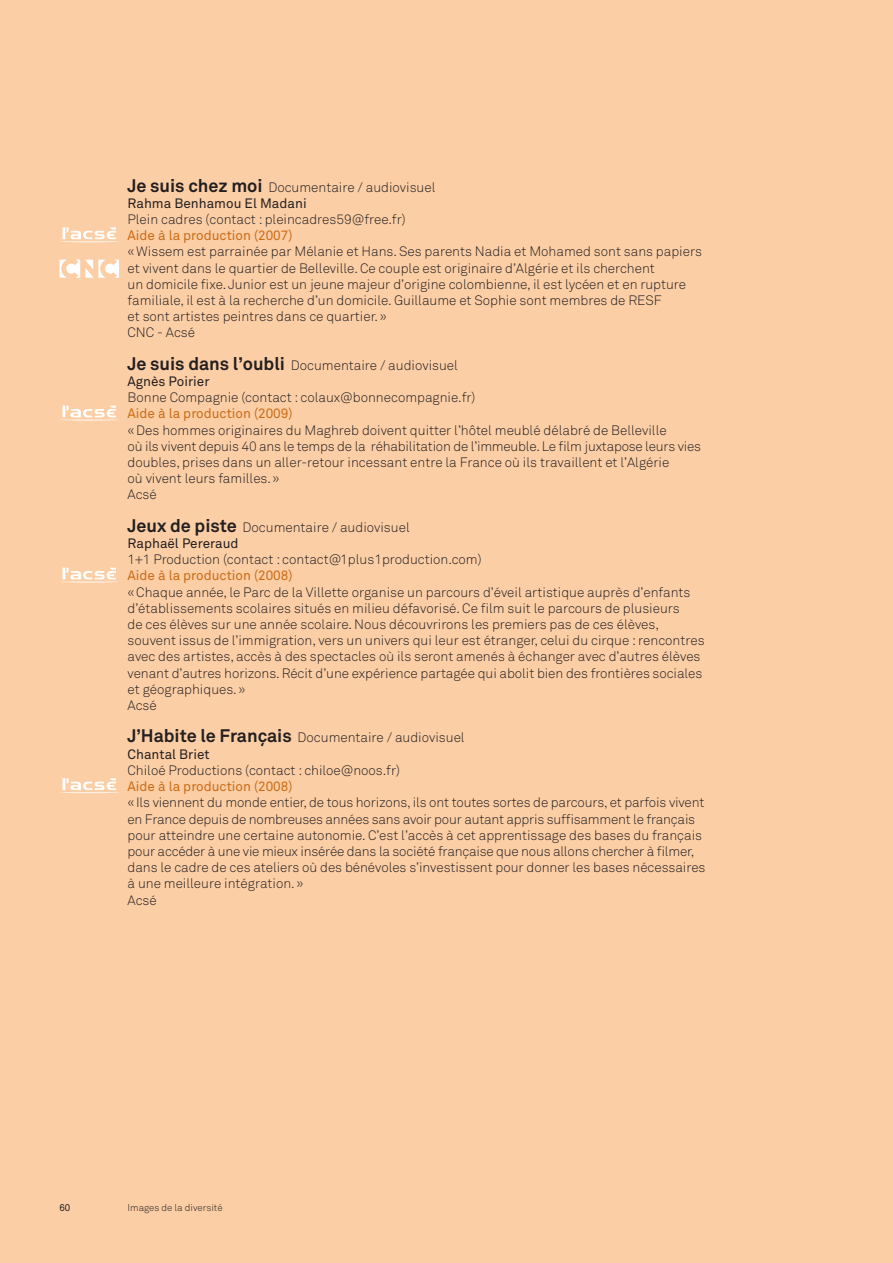
<style>
.page{position:relative;width:893px;height:1263px;background:#fccea5}
.page>*{position:absolute;margin:0;border:0;box-sizing:border-box;transform-origin:0 0}
.t1{font:300 13.5px/16.2px "Akkurat";color:#231f20}
.t2{font:13.5px "Akkurat";color:#ca6c17}
.t3{font:300 9.75px "Akkurat";color:#231f20}
.t4{font:9.75px "Akkurat";color:#231f20}
.s1{font-weight:700;font-size:18px}
.s2{font-weight:400}
</style>
<div class="page">
<svg style="left:60px;top:227px;width:58px;height:15px"></svg>
<svg style="left:60px;top:260px;width:59px;height:18px"></svg>
<svg style="left:60px;top:405px;width:58px;height:16px"></svg>
<svg style="left:60px;top:567px;width:58px;height:16px"></svg>
<svg style="left:60px;top:778px;width:58px;height:15px"></svg>
<p class="t1" style="left:128px;top:180px;width:309px"><span class="s1">Je suis chez moi</span> Documentaire / audiovisuel<br><span class="s2">Rahma Benhamou El Madani</span></p>
<p class="t1" style="left:128px;top:213px;width:280px">Plein cadres (contact : pleincadres59@free.fr)</p>
<p class="t2" style="left:128px;top:230px;width:166px">Aide à la production (2007)</p>
<p class="t1" style="left:128px;top:245px;width:576px">« Wissem est parrainée par Mélanie et Hans. Ses parents Nadia et Mohamed sont sans papiers et vivent dans le quartier de Belleville. Ce couple est originaire d’Algérie et ils cherchent<br>un domicile fixe. Junior est un jeune majeur d’origine colombienne, il est lycéen et en rupture familiale, il est à la recherche d’un domicile. Guillaume et Sophie sont membres de RESF<br>et sont artistes peintres dans ce quartier. »<br>CNC - Acsé</p>
<p class="t1" style="left:128px;top:358px;width:332px"><span class="s1">Je suis dans l’oubli</span> Documentaire / audiovisuel<br><span class="s2">Agnès Poirier</span></p>
<p class="t1" style="left:128px;top:391px;width:349px">Bonne Compagnie (contact : colaux@bonnecompagnie.fr)</p>
<p class="t2" style="left:128px;top:409px;width:166px">Aide à la production (2009)</p>
<p class="t1" style="left:128px;top:423px;width:575px">« Des hommes originaires du Maghreb doivent quitter l’hôtel meublé délabré de Belleville<br>où ils vivent depuis 40 ans le temps de la réhabilitation de l’immeuble. Le film juxtapose leurs vies doubles, prises dans un aller-retour incessant entre la France où ils travaillent et l’Algérie<br>où vivent leurs familles. »<br>Acsé</p>
<p class="t1" style="left:128px;top:520px;width:284px"><span class="s1">Jeux de piste</span> Documentaire / audiovisuel<br><span class="s2">Raphaël Pereraud</span></p>
<p class="t1" style="left:128px;top:553px;width:356px">1+1 Production (contact : contact@1plus1production.com)</p>
<p class="t2" style="left:128px;top:571px;width:166px">Aide à la production (2008)</p>
<p class="t1" style="left:128px;top:585px;width:579px">« Chaque année, le Parc de la Villette organise un parcours d’éveil artistique auprès d’enfants d’établissements scolaires situés en milieu défavorisé. Ce film suit le parcours de plusieurs<br>de ces élèves sur une année scolaire. Nous découvrirons les premiers pas de ces élèves, souvent issus de l’immigration, vers un univers qui leur est étranger, celui du cirque : rencontres avec des artistes, accès à des spectacles où ils seront amenés à échanger avec d’autres élèves venant d’autres horizons. Récit d’une expérience partagée qui abolit bien des frontières sociales et géographiques. »<br>Acsé</p>
<p class="t1" style="left:128px;top:731px;width:339px"><span class="s1">J’Habite le Français</span> Documentaire / audiovisuel<br><span class="s2">Chantal Briet</span></p>
<p class="t1" style="left:128px;top:763px;width:274px">Chiloé Productions (contact : chiloe@noos.fr)</p>
<p class="t2" style="left:128px;top:781px;width:166px">Aide à la production (2008)</p>
<p class="t1" style="left:128px;top:796px;width:579px">«Ils viennent du monde entier, de tous horizons, ils ont toutes sortes de parcours, et parfois vivent en France depuis de nombreuses années sans avoir pour autant appris suffisamment le français pour atteindre une certaine autonomie. C’est l’accès à cet apprentissage des bases du français pour accéder à une vie mieux insérée dans la société française que nous allons chercher à filmer, dans le cadre de ces ateliers où des bénévoles s’investissent pour donner les bases nécessaires à une meilleure intégration. »<br>Acsé</p>
<p class="t4" style="left:60px;top:1203px;width:12px">60</p>
<p class="t3" style="left:128px;top:1203px;width:97px">Images de la diversité</p>
</div>
